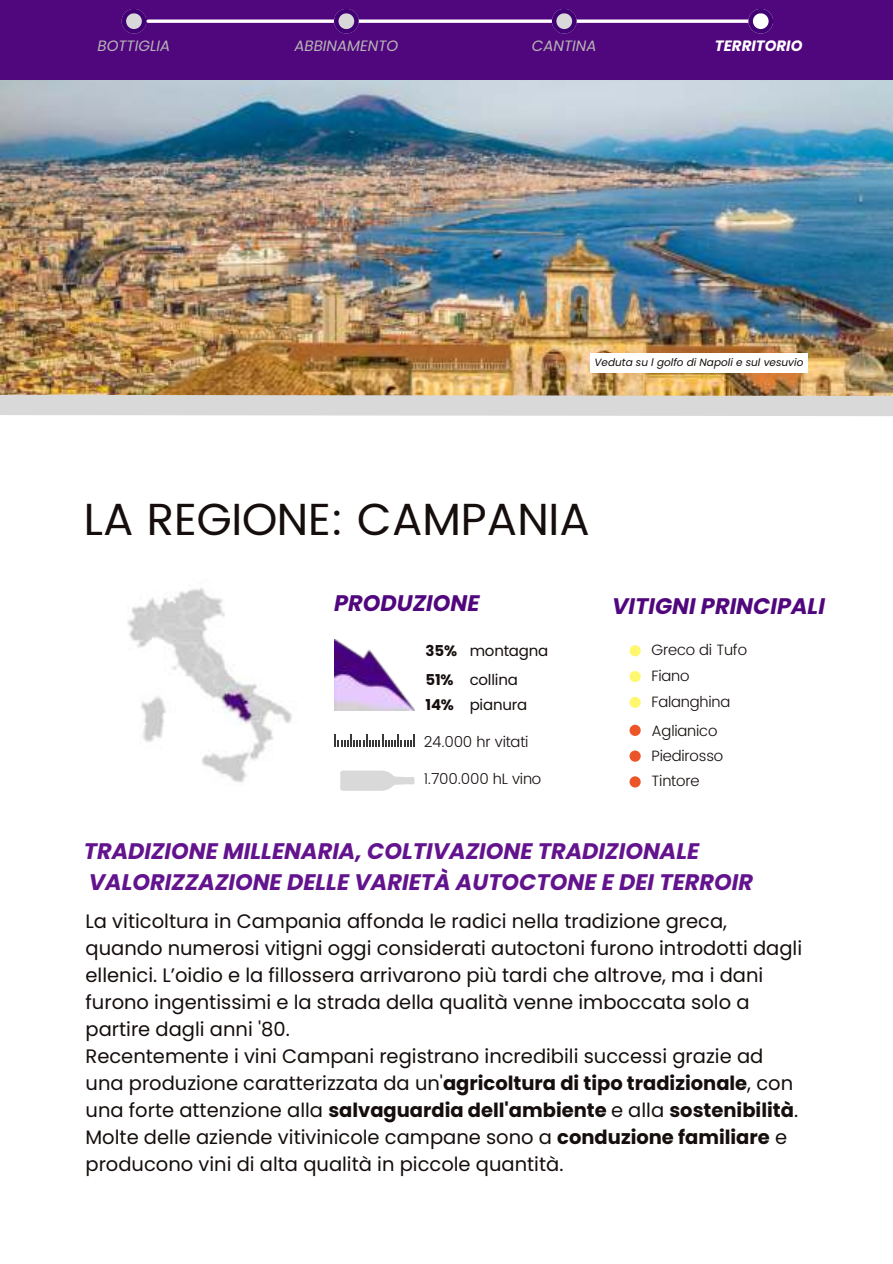
<style>
.page{position:relative;width:893px;height:1264px;background:#fff}
.page>*{position:absolute;margin:0;border:0;box-sizing:border-box;transform-origin:0 0}
.t1{font:45px "Poppins";letter-spacing:-.005em;color:#150e0d}
.t2{font:italic 700 22.5px/31.5px "Poppins";color:#62138d}
.t3{font:italic 700 22.5px "Poppins";color:#50077d}
.t4{font:19.5px/27px "Poppins";color:#150e0d}
.t5{font:300 15px/25.8px "Poppins";letter-spacing:-.015em;color:#150e0d}
.t6{font:15px/28.3px "Poppins";letter-spacing:-.015em;color:#150e0d}
.t7{font:italic 15px "Poppins";color:#b5b5b5}
.t8{font:italic 700 15px "Poppins";color:#fff}
.t9{font:italic 10.5px "Poppins";color:#150e0d}
.s1{font-weight:700}
</style>
<div class="page">
<img style="left:334px;top:639px;width:80px;height:71px">
<svg style="left:334px;top:734px;width:80px;height:12px"></svg>
<svg style="left:340px;top:770px;width:74px;height:20px"></svg>
<img style="left:127px;top:588px;width:165px;height:195px">
<div style="left:629px;top:645px;width:11px;height:11px;background:#fff86e;border-radius:50%"></div>
<div style="left:629px;top:671px;width:11px;height:11px;background:#fff86e;border-radius:50%"></div>
<div style="left:629px;top:696px;width:11px;height:12px;background:#fff86e;border-radius:50%"></div>
<div style="left:629px;top:724px;width:11px;height:12px;background:#ec5528;border-radius:50%"></div>
<div style="left:629px;top:750px;width:11px;height:11px;background:#ec5528;border-radius:50%"></div>
<div style="left:629px;top:776px;width:11px;height:11px;background:#ec5528;border-radius:50%"></div>
<img style="left:0;top:80px;width:892px;height:304px">
<div style="left:0;top:0;width:892px;height:80px;background:#50077d"></div>
<svg style="left:122px;top:9px;width:24px;height:25px"></svg>
<svg style="left:148px;top:19px;width:600px;height:4px;background:#e3d7ea"></svg>
<svg style="left:334px;top:9px;width:25px;height:25px"></svg>
<svg style="left:552px;top:9px;width:24px;height:25px"></svg>
<svg style="left:748px;top:9px;width:25px;height:25px"></svg>
<img style="left:0;top:384px;width:892px;height:32px">
<div style="left:590px;top:353px;width:217px;height:19px;background:#fff"></div>
<p class="t7" style="left:98px;top:37px;width:74px">BOTTIGLIA</p>
<p class="t7" style="left:294px;top:37px;width:105px">ABBINAMENTO</p>
<p class="t7" style="left:532px;top:37px;width:66px">CANTINA</p>
<p class="t8" style="left:715px;top:37px;width:89px">TERRITORIO</p>
<p class="t9" style="left:594px;top:356px;width:210px">Veduta su l golfo di Napoli e sul vesuvio</p>
<h1 class="t1" style="left:84px;top:487px;width:508px">LA REGIONE: CAMPANIA</h1>
<p class="t3" style="left:334px;top:590px;width:147px">PRODUZIONE</p>
<p class="t6" style="left:425px;top:637px;width:124px"><span class="s1">35%</span> montagna<br><span class="s1">51%</span> collina</p>
<p class="t6" style="left:425px;top:690px;width:103px"><span class="s1">14%</span> pianura</p>
<p class="t5" style="left:424px;top:729px;width:106px">24.000 hr vitati</p>
<p class="t5" style="left:424px;top:766px;width:119px">1.700.000 hL vino</p>
<p class="t3" style="left:612px;top:593px;width:214px">VITIGNI PRINCIPALI</p>
<p class="t5" style="left:651px;top:637px;width:97px">Greco di Tufo<br>Fiano<br>Falanghina</p>
<p class="t5" style="left:651px;top:719px;width:73px;line-height:24.3px">Aglianico<br>Piedirosso</p>
<p class="t5" style="left:651px;top:768px;width:49px">Tintore</p>
<p class="t2" style="left:84px;top:835px;width:671px">TRADIZIONE MILLENARIA, COLTIVAZIONE TRADIZIONALE<br>VALORIZZAZIONE DELLE VARIETÀ AUTOCTONE E DEI TERROIR</p>
<p class="t4" style="left:85px;top:907px;width:718px">La viticoltura in Campania affonda le radici nella tradizione greca, quando numerosi vitigni oggi considerati autoctoni furono introdotti dagli ellenici. L’oidio e la fillossera arrivarono più tardi che altrove, ma i dani furono ingentissimi e la strada della qualità venne imboccata solo a partire dagli anni '80.<br>Recentemente i vini Campani registrano incredibili successi grazie ad una produzione caratterizzata da un'<span class="s1">agricoltura di tipo tradizionale</span>, con una forte attenzione alla <span class="s1">salvaguardia dell'ambiente</span> e alla <span class="s1">sostenibilità</span>.<br>Molte delle aziende vitivinicole campane sono a <span class="s1">conduzione familiare</span> e producono vini di alta qualità in piccole quantità.</p>
</div>
